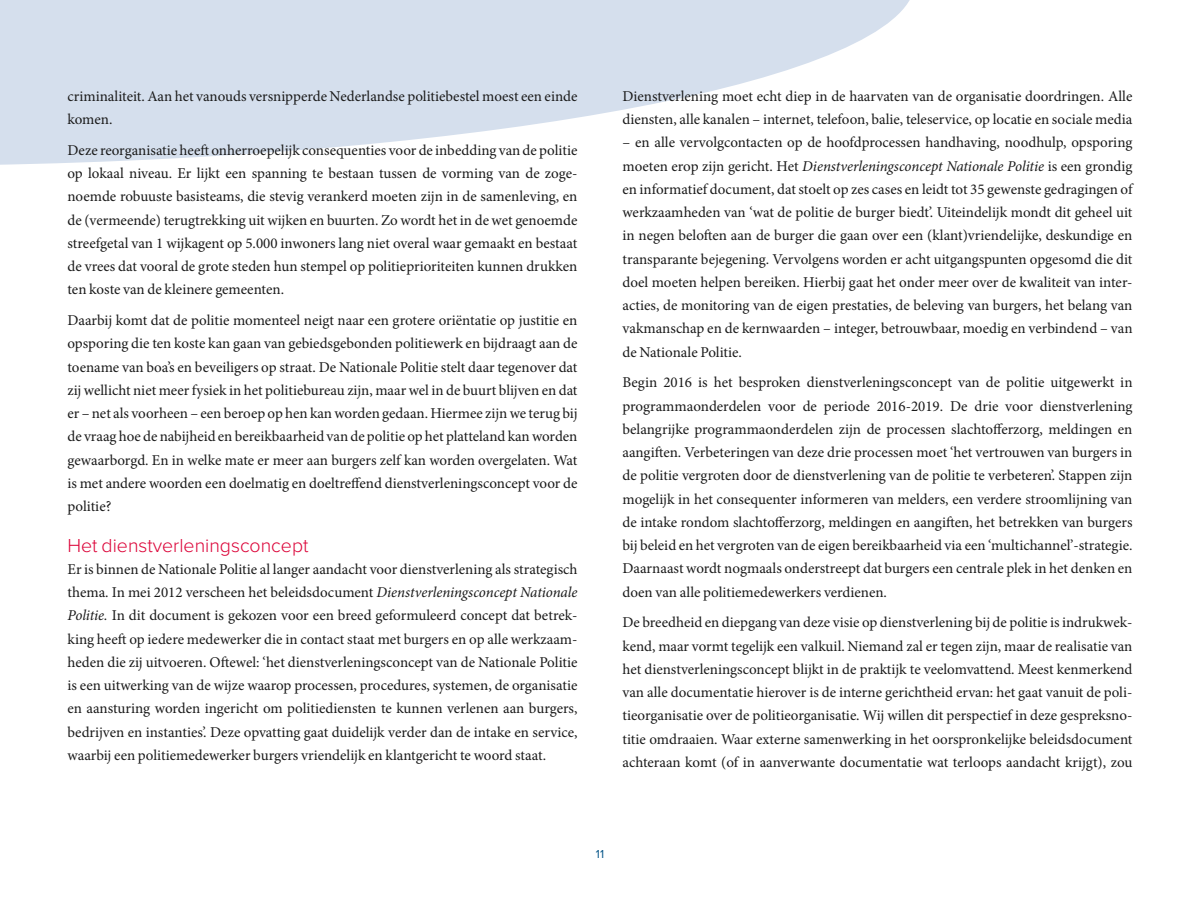
<style>
.page{position:relative;width:1200px;height:900px;background:#fff}
.page>*{position:absolute;margin:0;border:0;box-sizing:border-box;transform-origin:0 0}
.t1{font:300 19.5px "Proxima Nova";color:#dc0338}
.t2{font:15px/23.2px "Minion Pro";color:#1a1a1a;text-align:justify}
.t3{font:12px "Proxima Nova";color:#005286}
.s1{font-style:italic}
</style>
<div class="page">
<svg style="left:0;top:0;width:910px;height:165px;fill:#d5dfed"></svg>
<p class="t2" style="left:68px;top:85px;width:511px">criminaliteit. Aan het vanouds versnipperde Nederlandse politiebestel moest een einde komen.</p>
<p class="t2" style="left:68px;top:139px;width:512px">Deze reorganisatie heeft onherroepelijk consequenties voor de inbedding van de politie op lokaal niveau. Er lijkt een spanning te bestaan tussen de vorming van de zoge&shy;noemde robuuste basisteams, die stevig verankerd moeten zijn in de samenleving, en de (vermeende) terugtrekking uit wijken en buurten. Zo wordt het in de wet genoemde streefgetal van 1 wijkagent op 5.000 inwoners lang niet overal waar gemaakt en bestaat de vrees dat vooral de grote steden hun stempel op politieprioriteiten kunnen drukken ten koste van de kleinere gemeenten.</p>
<p class="t2" style="left:68px;top:309px;width:512px">Daarbij komt dat de politie momenteel neigt naar een grotere oriëntatie op justitie en opsporing die ten koste kan gaan van gebiedsgebonden politiewerk en bijdraagt aan de toename van boa’s en beveiligers op straat. De Nationale Politie stelt daar tegenover dat zij wellicht niet meer fysiek in het politiebureau zijn, maar wel in de buurt blijven en dat er – net als voorheen – een beroep op hen kan worden gedaan. Hiermee zijn we terug bij de vraag hoe de nabijheid en bereikbaarheid van de politie op het platteland kan worden gewaarborgd. En in welke mate er meer aan burgers zelf kan worden overgelaten. Wat is met andere woorden een doelmatig en doeltreffend dienstverleningsconcept voor de politie?</p>
<h1 class="t1" style="left:68px;top:534px;width:242px">Het dienstverleningsconcept</h1>
<p class="t2" style="left:68px;top:558px;width:512px">Er is binnen de Nationale Politie al langer aandacht voor dienstverlening als strategisch thema. In mei 2012 verscheen het beleidsdocument <span class="s1">Dienstverleningsconcept Nationale Politie.</span> In dit document is gekozen voor een breed geformuleerd concept dat betrek&shy;king heeft op iedere medewerker die in contact staat met burgers en op alle werkzaam&shy;heden die zij uitvoeren. Oftewel: ‘het dienstverleningsconcept van de Nationale Politie is een uitwerking van de wijze waarop processen, procedures, systemen, de organisatie en aansturing worden ingericht om politiediensten te kunnen verlenen aan burgers, bedrijven en instanties’. Deze opvatting gaat duidelijk verder dan de intake en service, waarbij een politiemedewerker burgers vriendelijk en klantgericht te woord staat.</p>
<p class="t2" style="left:622px;top:85px;width:511px">Dienstverlening moet echt diep in de haarvaten van de organisatie doordringen. Alle diensten, alle kanalen – internet, telefoon, balie, teleservice, op locatie en sociale media</p>
<p class="t2" style="left:622px;top:131px;width:512px">– en alle vervolgcontacten op de hoofdprocessen handhaving, noodhulp, opsporing moeten erop zijn gericht. Het <span class="s1">Dienstverleningsconcept Nationale Politie</span> is een grondig en informatief document, dat stoelt op zes cases en leidt tot 35 gewenste gedragingen of werkzaamheden van ‘wat de politie de burger biedt’. Uiteindelijk mondt dit geheel uit in negen beloften aan de burger die gaan over een (klant)vriendelijke, deskundige en transparante bejegening. Vervolgens worden er acht uitgangspunten opgesomd die dit doel moeten helpen bereiken. Hierbij gaat het onder meer over de kwaliteit van inter&shy;acties, de monitoring van de eigen prestaties, de beleving van burgers, het belang van vakmanschap en de kernwaarden – integer, betrouwbaar, moedig en verbindend – van de Nationale Politie.</p>
<p class="t2" style="left:622px;top:371px;width:512px">Begin 2016 is het besproken dienstverleningsconcept van de politie uitgewerkt in programmaonderdelen voor de periode 2016-2019. De drie voor dienstverlening belangrijke programmaonderdelen zijn de processen slachtofferzorg, meldingen en aangiften. Verbeteringen van deze drie processen moet ‘het vertrouwen van burgers in de politie vergroten door de dienstverlening van de politie te verbeteren’. Stappen zijn mogelijk in het consequenter informeren van melders, een verdere stroomlijning van de intake rondom slachtofferzorg, meldingen en aangiften, het betrekken van burgers bij beleid en het vergroten van de eigen bereikbaarheid via een ‘multichannel’-strategie.<br>Daarnaast wordt nogmaals onderstreept dat burgers een centrale plek in het denken en doen van alle politiemedewerkers verdienen.</p>
<p class="t2" style="left:622px;top:611px;width:512px">De breedheid en diepgang van deze visie op dienstverlening bij de politie is indrukwek&shy;kend, maar vormt tegelijk een valkuil. Niemand zal er tegen zijn, maar de realisatie van het dienstverleningsconcept blijkt in de praktijk te veelomvattend. Meest kenmerkend van alle documentatie hierover is de interne gerichtheid ervan: het gaat vanuit de poli&shy;tieorganisatie over de politieorganisatie. Wij willen dit perspectief in deze gespreksno&shy;titie omdraaien. Waar externe samenwerking in het oorspronkelijke beleidsdocument achteraan komt (of in aanverwante documentatie wat terloops aandacht krijgt), zou</p>
<p class="t3" style="left:596px;top:847px;width:10px">11</p>
</div>
